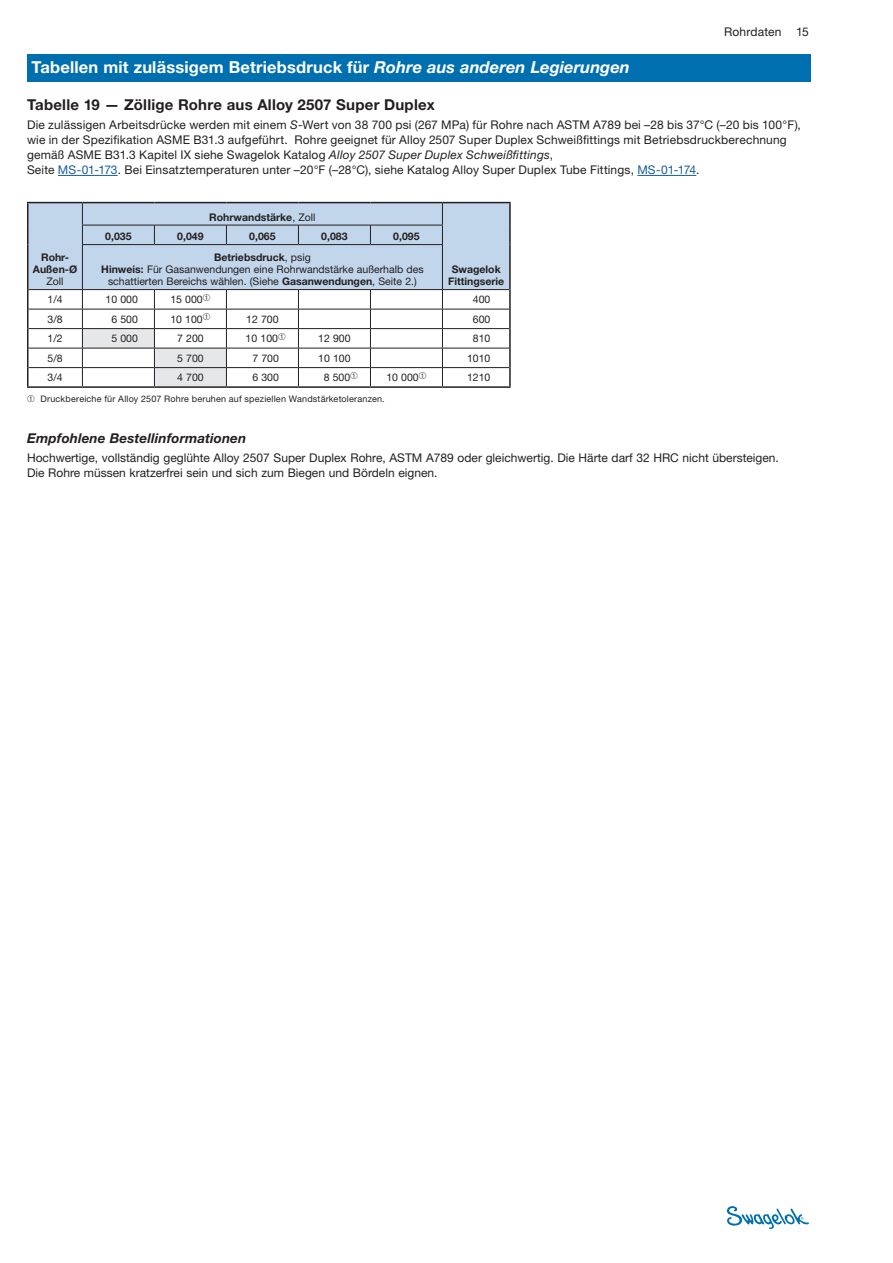
<style>
.page{position:relative;width:893px;height:1263px;background:#fff}
.page>*{position:absolute;margin:0;border:0;box-sizing:border-box;transform-origin:0 0}
.section_hd{font:700 16.5px "Helvetica Neue LT Std";letter-spacing:.01em;color:#fff}
.subhd{font:700 15px "Helvetica Neue LT Std";letter-spacing:.015em;color:#231f20}
.subhd2{font:italic 700 13.5px "Helvetica Neue LT Std";letter-spacing:.01em;color:#231f20}
.BC{font:12px/15px "Helvetica Neue LT Std";letter-spacing:.01em;color:#231f20}
.table_hd{font:10.5px/12px "Helvetica Neue LT Std";color:#231f20;text-align:center}
.table_bc{font:10.5px "Helvetica Neue LT Std";color:#231f20}
.table_hd-2{font:700 10.5px/12px "Helvetica Neue LT Std";color:#231f20;text-align:center}
.footnotes{font:9px "Helvetica Neue LT Std";letter-spacing:.025em;color:#231f20}
.s1{font-style:italic}
.s2{color:#175d9e}
.s3{font-weight:400}
.s4{font-weight:700}
</style>
<div class="page">
<svg style="left:727px;top:1206px;width:82px;height:23px"></svg>
<hr style="left:58px;top:175px;width:60px;height:1px;background:#175d9e">
<hr style="left:637px;top:175px;width:59px;height:1px;background:#175d9e">
<hr style="left:27px;top:202px;width:55px;height:1px;background:#231f20">
<hr style="left:82px;top:202px;width:72px;height:1px;background:#231f20">
<hr style="left:154px;top:202px;width:72px;height:1px;background:#231f20">
<hr style="left:226px;top:202px;width:72px;height:1px;background:#231f20">
<hr style="left:298px;top:202px;width:72px;height:1px;background:#231f20">
<hr style="left:370px;top:202px;width:72px;height:1px;background:#231f20">
<hr style="left:442px;top:202px;width:69px;height:1px;background:#231f20">
<hr style="left:27px;top:386px;width:55px;height:2px;background:#231f20">
<hr style="left:82px;top:386px;width:72px;height:2px;background:#231f20">
<hr style="left:154px;top:386px;width:72px;height:2px;background:#231f20">
<hr style="left:226px;top:386px;width:72px;height:2px;background:#231f20">
<hr style="left:298px;top:386px;width:72px;height:2px;background:#231f20">
<hr style="left:370px;top:386px;width:72px;height:2px;background:#231f20">
<hr style="left:442px;top:386px;width:69px;height:2px;background:#231f20">
<svg style="left:27px;top:203px;width:484px;height:184px"></svg>
<div style="left:27px;top:54px;width:783px;height:27px;background:#006faf"></div>
<p class="section_hd" style="left:32px;top:57px;width:600px">Tabellen mit zulässigem Betriebsdruck für <span class="s1">Rohre aus anderen Legierungen</span></p>
<p class="BC" style="left:724px;top:24px;width:86px">Rohrdaten 15</p>
<p class="subhd" style="left:27px;top:95px;width:409px">Tabelle 19 — Zöllige Rohre aus Alloy 2507 Super Duplex</p>
<p class="BC" style="left:27px;top:117px;width:775px">Die zulässigen Arbeitsdrücke werden mit einem <span class="s1">S</span>-Wert von 38 700 psi (267 MPa) für Rohre nach ASTM A789 bei –28 bis 37°C (–20 bis 100°F), wie in der Spezifikation ASME B31.3 aufgeführt. Rohre geeignet für Alloy 2507 Super Duplex Schweißfittings mit Betriebsdruckberechnung gemäß ASME B31.3 Kapitel IX siehe Swagelok Katalog <span class="s1">Alloy 2507 Super Duplex Schweißfittings</span>,<br>Seite <span class="s2">MS-01-173</span>. Bei Einsatztemperaturen unter –20°F (–28°C), siehe Katalog Alloy Super Duplex Tube Fittings, <span class="s2">MS-01-174</span>.</p>
<p class="table_hd-2" style="left:33px;top:251px;width:46px">Rohr-<br>Außen-Ø<br><span class="s3">Zoll</span></p>
<p class="table_hd-2" style="left:209px;top:211px;width:108px">Rohrwandstärke<span class="s3">, Zoll</span></p>
<p class="table_hd-2" style="left:105px;top:230px;width:28px">0,035</p>
<p class="table_hd-2" style="left:177px;top:230px;width:28px">0,049</p>
<p class="table_hd-2" style="left:249px;top:230px;width:28px">0,065</p>
<p class="table_hd-2" style="left:321px;top:230px;width:28px">0,083</p>
<p class="table_hd-2" style="left:393px;top:230px;width:28px">0,095</p>
<p class="table_hd" style="left:101px;top:251px;width:324px"><span class="s4">Betriebsdruck</span>, psig<br><span class="s4">Hinweis:</span> Für Gasanwendungen eine Rohrwandstärke außerhalb des schattierten Bereichs wählen. (Siehe <span class="s4">Gasanwendungen</span>, Seite 2.)</p>
<p class="table_hd-2" style="left:448px;top:263px;width:58px">Swagelok<br>Fittingserie</p>
<p class="table_bc" style="left:48px;top:293px;width:17px">1/4</p>
<p class="table_bc" style="left:106px;top:293px;width:34px">10 000</p>
<p class="table_bc" style="left:170px;top:293px;width:42px">15 000➀</p>
<p class="table_bc" style="left:473px;top:293px;width:19px">400</p>
<p class="table_bc" style="left:48px;top:313px;width:17px">3/8</p>
<p class="table_bc" style="left:111px;top:313px;width:28px">6 500</p>
<p class="table_bc" style="left:170px;top:313px;width:42px">10 100➀</p>
<p class="table_bc" style="left:246px;top:313px;width:34px">12 700</p>
<p class="table_bc" style="left:473px;top:313px;width:19px">600</p>
<p class="table_bc" style="left:48px;top:332px;width:17px">1/2</p>
<p class="table_bc" style="left:111px;top:332px;width:28px">5 000</p>
<p class="table_bc" style="left:177px;top:332px;width:28px">7 200</p>
<p class="table_bc" style="left:246px;top:332px;width:42px">10 100➀</p>
<p class="table_bc" style="left:318px;top:332px;width:34px">12 900</p>
<p class="table_bc" style="left:473px;top:332px;width:19px">810</p>
<p class="table_bc" style="left:48px;top:352px;width:17px">5/8</p>
<p class="table_bc" style="left:177px;top:352px;width:28px">5 700</p>
<p class="table_bc" style="left:252px;top:352px;width:28px">7 700</p>
<p class="table_bc" style="left:318px;top:352px;width:34px">10 100</p>
<p class="table_bc" style="left:467px;top:352px;width:25px">1010</p>
<p class="table_bc" style="left:48px;top:371px;width:17px">3/4</p>
<p class="table_bc" style="left:177px;top:371px;width:28px">4 700</p>
<p class="table_bc" style="left:252px;top:371px;width:28px">6 300</p>
<p class="table_bc" style="left:324px;top:371px;width:36px">8 500➀</p>
<p class="table_bc" style="left:386px;top:371px;width:42px">10 000➀</p>
<p class="table_bc" style="left:467px;top:371px;width:25px">1210</p>
<p class="footnotes" style="left:27px;top:394px;width:359px">➀ Druckbereiche für Alloy 2507 Rohre beruhen auf speziellen Wandstärketoleranzen.</p>
<p class="subhd2" style="left:27px;top:429px;width:221px">Empfohlene Bestellinformationen</p>
<p class="BC" style="left:27px;top:450px;width:753px">Hochwertige, vollständig geglühte Alloy 2507 Super Duplex Rohre, ASTM A789 oder gleichwertig. Die Härte darf 32 HRC nicht übersteigen.<br>Die Rohre müssen kratzerfrei sein und sich zum Biegen und Bördeln eignen.</p>
</div>
